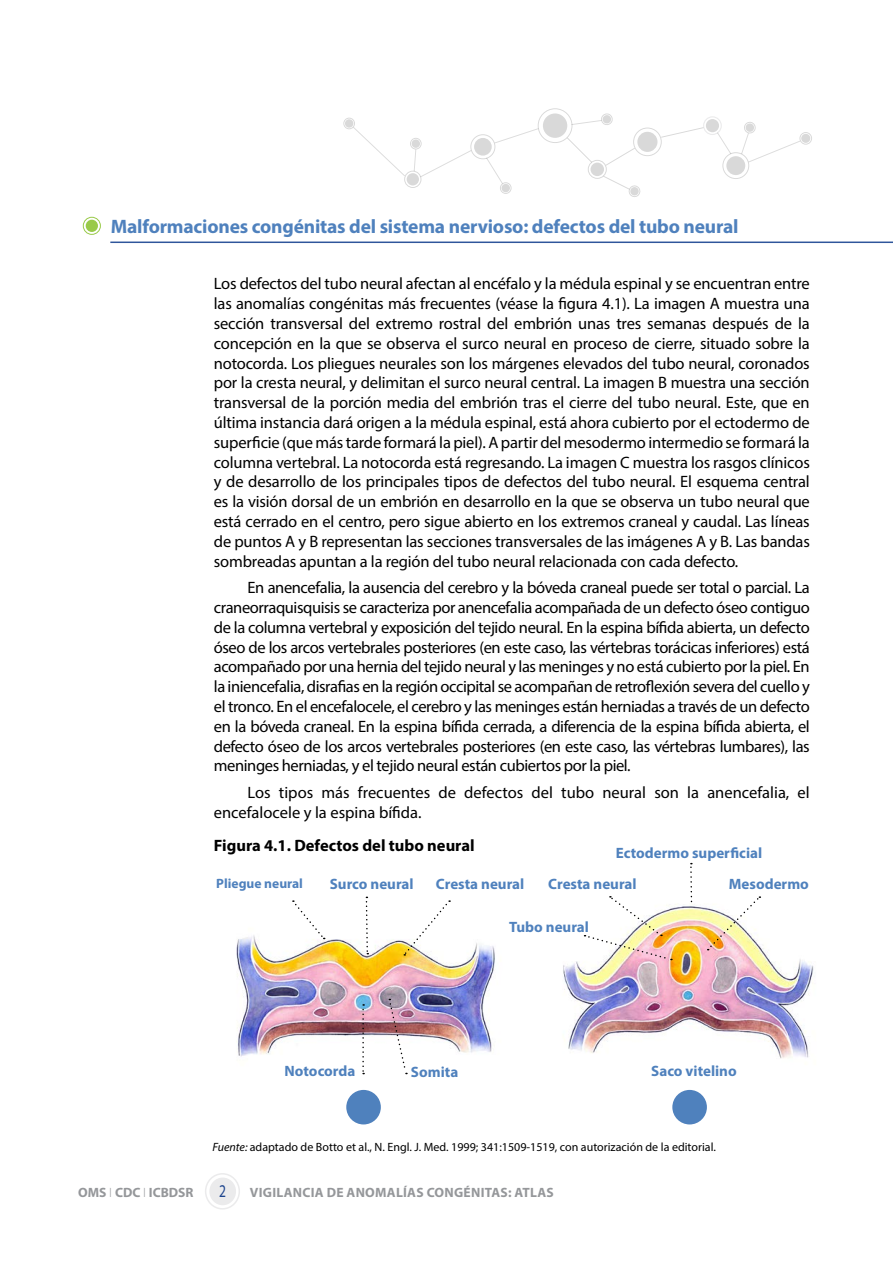
<style>
.page{position:relative;width:893px;height:1263px;background:#fff}
.page>*{position:absolute;margin:0;border:0;box-sizing:border-box;transform-origin:0 0}
.t1{font:700 19.5px "Myriad Pro";letter-spacing:-.01em;color:#4f81bd}
.t2{font:18px "Myriad Pro";color:#1e458e;scale:.75 1}
.t3{font:16.5px/19.8px "Myriad Pro";letter-spacing:-.01em;color:#000;text-align:justify}
.t4{font:700 16.5px "Myriad Pro";color:#000}
.t5{font:700 15px "Myriad Pro";color:#4f81bd}
.t6{font:700 13.5px "Myriad Pro";letter-spacing:.02em;color:#95979a}
.t7{font:700 13.5px "Myriad Pro";color:#95979a}
.t8{font:700 13.5px "Myriad Pro";color:#4f81bd}
.t9{font:12px "Myriad Pro";color:#000}
.s1{font-style:italic}
.s2{font-weight:300}
</style>
<div class="page">
<div style="left:210px;top:1178px;width:25px;height:26px;background:#ebebec;border-radius:50%"></div>
<div style="left:209px;top:1177px;width:27px;height:28px;border:2px solid #ebebec;border-radius:50%"></div>
<div style="left:205px;top:1173px;width:35px;height:36px;border:2px solid #ebebec;border-radius:50%"></div>
<div style="left:543px;top:113px;width:24px;height:25px;background:#d9d9d9;border-radius:50%"></div>
<div style="left:538px;top:108px;width:34px;height:35px;border:1px solid #000;border-radius:50%"></div>
<svg style="left:566px;top:137px;width:27px;height:26px"></svg>
<svg style="left:494px;top:128px;width:45px;height:15px"></svg>
<div style="left:590px;top:163px;width:14px;height:13px;background:#d9d9d9;border-radius:50%"></div>
<div style="left:588px;top:160px;width:19px;height:19px;border:1px solid #000;border-radius:50%"></div>
<div style="left:474px;top:138px;width:18px;height:18px;background:#d9d9d9;border-radius:50%"></div>
<div style="left:470px;top:134px;width:25px;height:25px;border:1px solid #000;border-radius:50%"></div>
<div style="left:637px;top:132px;width:20px;height:20px;background:#d9d9d9;border-radius:50%"></div>
<div style="left:633px;top:128px;width:29px;height:28px;border:1px solid #000;border-radius:50%"></div>
<div style="left:407px;top:173px;width:12px;height:12px;background:#d9d9d9;border-radius:50%"></div>
<div style="left:404px;top:171px;width:17px;height:17px;border:1px solid #000;border-radius:50%"></div>
<div style="left:726px;top:156px;width:19px;height:19px;background:#d9d9d9;border-radius:50%"></div>
<div style="left:722px;top:152px;width:27px;height:27px;border:1px solid #000;border-radius:50%"></div>
<div style="left:706px;top:119px;width:13px;height:13px;background:#d9d9d9;border-radius:50%"></div>
<div style="left:703px;top:116px;width:19px;height:19px;border:1px solid #ebebec;border-radius:50%"></div>
<div style="left:801px;top:134px;width:9px;height:9px;background:#d9d9d9;border-radius:50%"></div>
<div style="left:800px;top:132px;width:12px;height:13px;border:1px solid #000;border-radius:50%"></div>
<svg style="left:605px;top:147px;width:31px;height:19px"></svg>
<svg style="left:660px;top:127px;width:44px;height:11px"></svg>
<svg style="left:716px;top:132px;width:16px;height:23px"></svg>
<div style="left:345px;top:119px;width:8px;height:9px;background:#d9d9d9;border-radius:50%"></div>
<div style="left:343px;top:118px;width:12px;height:11px;border:1px solid #000;border-radius:50%"></div>
<svg style="left:352px;top:126px;width:54px;height:51px"></svg>
<div style="left:501px;top:184px;width:9px;height:8px;background:#d9d9d9;border-radius:50%"></div>
<div style="left:500px;top:182px;width:11px;height:12px;border:1px solid #000;border-radius:50%"></div>
<svg style="left:485px;top:157px;width:18px;height:28px"></svg>
<div style="left:412px;top:139px;width:8px;height:9px;background:#d9d9d9;border-radius:50%"></div>
<div style="left:410px;top:138px;width:12px;height:11px;border:1px solid #000;border-radius:50%"></div>
<svg style="left:413px;top:149px;width:59px;height:29px"></svg>
<svg style="left:571px;top:113px;width:42px;height:13px"></svg>
<svg style="left:741px;top:122px;width:60px;height:41px"></svg>
<svg style="left:602px;top:175px;width:39px;height:22px"></svg>
<hr style="left:110px;top:242px;width:783px;height:1px;background:#2f569b">
<div style="left:86px;top:220px;width:12px;height:12px;background:#99ca49;border-radius:50%"></div>
<div style="left:83px;top:217px;width:18px;height:18px;border:1px solid #99ca49;border-radius:50%"></div>
<img style="left:236px;top:935px;width:259px;height:140px">
<img style="left:563px;top:896px;width:251px;height:163px">
<svg style="left:293px;top:900px;width:32px;height:39px"></svg>
<svg style="left:404px;top:900px;width:46px;height:55px"></svg>
<svg style="left:365px;top:897px;width:4px;height:57px"></svg>
<svg style="left:362px;top:1004px;width:2px;height:70px"></svg>
<svg style="left:389px;top:999px;width:18px;height:75px"></svg>
<svg style="left:584px;top:896px;width:88px;height:65px"></svg>
<svg style="left:689px;top:863px;width:4px;height:44px"></svg>
<svg style="left:708px;top:896px;width:52px;height:54px"></svg>
<div style="left:346px;top:1090px;width:35px;height:34px;background:#4f81bd;border-radius:50%"></div>
<div style="left:672px;top:1090px;width:35px;height:34px;background:#4f81bd;border-radius:50%"></div>
<h3 class="t1" style="left:111px;top:214px;width:629px">Malformaciones congénitas del sistema nervioso: defectos del tubo neural</h3>
<p class="t3" style="left:214px;top:274px;width:598px">Los defectos del tubo neural afectan al encéfalo y la médula espinal y se encuentran entre las anomalías congénitas más frecuentes (véase la fgura 4.1). La imagen A muestra una sección transversal del extremo rostral del embrión unas tres semanas después de la concepción en la que se observa el surco neural en proceso de cierre, situado sobre la notocorda. Los pliegues neurales son los márgenes elevados del tubo neural, coronados por la cresta neural, y delimitan el surco neural central. La imagen B muestra una sección transversal de la porción media del embrión tras el cierre del tubo neural. Este, que en última instancia dará origen a la médula espinal, está ahora cubierto por el ectodermo de superfcie (que más tarde formará la piel). A partir del mesodermo intermedio se formará la columna vertebral. La notocorda está regresando. La imagen C muestra los rasgos clínicos y de desarrollo de los principales tipos de defectos del tubo neural. El esquema central es la visión dorsal de un embrión en desarrollo en la que se observa un tubo neural que está cerrado en el centro, pero sigue abierto en los extremos craneal y caudal. Las líneas de puntos A y B representan las secciones transversales de las imágenes A y B. Las bandas sombreadas apuntan a la región del tubo neural relacionada con cada defecto.</p>
<p class="t3" style="left:214px;top:577px;width:597px;text-indent:34px">En anencefalia, la ausencia del cerebro y la bóveda craneal puede ser total o parcial. La craneorraquisquisis se caracteriza por anencefalia acompañada de un defecto óseo contiguo de la columna vertebral y exposición del tejido neural. En la espina bífda abierta, un defecto óseo de los arcos vertebrales posteriores (en este caso, las vértebras torácicas inferiores) está acompañado por una hernia del tejido neural y las meninges y no está cubierto por la piel. En la iniencefalia, disrafas en la región occipital se acompañan de retrofexión severa del cuello y el tronco. En el encefalocele, el cerebro y las meninges están herniadas a través de un defecto en la bóveda craneal. En la espina bífda cerrada, a diferencia de la espina bífda abierta, el defecto óseo de los arcos vertebrales posteriores (en este caso, las vértebras lumbares), las meninges herniadas, y el tejido neural están cubiertos por la piel.</p>
<p class="t3" style="left:214px;top:782px;width:597px;text-indent:34px">Los tipos más frecuentes de defectos del tubo neural son la anencefalia, el encefalocele y la espina bífda.</p>
<p class="t4" style="left:214px;top:835px;width:262px">Figura 4.1. Defectos del tubo neural</p>
<p class="t5" style="left:616px;top:843px;width:148px">Ectodermo superfcial</p>
<p class="t8" style="left:216px;top:875px;width:88px">Pliegue neural</p>
<p class="t5" style="left:330px;top:874px;width:85px">Surco neural</p>
<p class="t5" style="left:436px;top:874px;width:90px">Cresta neural</p>
<p class="t5" style="left:548px;top:874px;width:90px">Cresta neural</p>
<p class="t5" style="left:729px;top:874px;width:81px">Mesodermo</p>
<p class="t5" style="left:509px;top:917px;width:81px">Tubo neural</p>
<p class="t5" style="left:285px;top:1061px;width:72px">Notocorda</p>
<p class="t5" style="left:411px;top:1063px;width:49px">Somita</p>
<p class="t5" style="left:651px;top:1061px;width:87px">Saco vitelino</p>
<p class="t9" style="left:213px;top:1140px;width:505px"><span class="s1">Fuente:</span> adaptado de Botto et al., N. Engl. J. Med. 1999; 341:1509-1519, con autorización de la editorial.</p>
<p class="t2" style="left:219px;top:1180px;width:11px">2</p>
<p class="t7" style="left:78px;top:1183px;width:117px">OMS <span class="s2">I</span> CDC <span class="s2">I</span> ICBDSR</p>
<p class="t6" style="left:250px;top:1183px;width:305px">VIGILANCIA DE ANOMALÍAS CONGÉNITAS: ATLAS</p>
</div>
